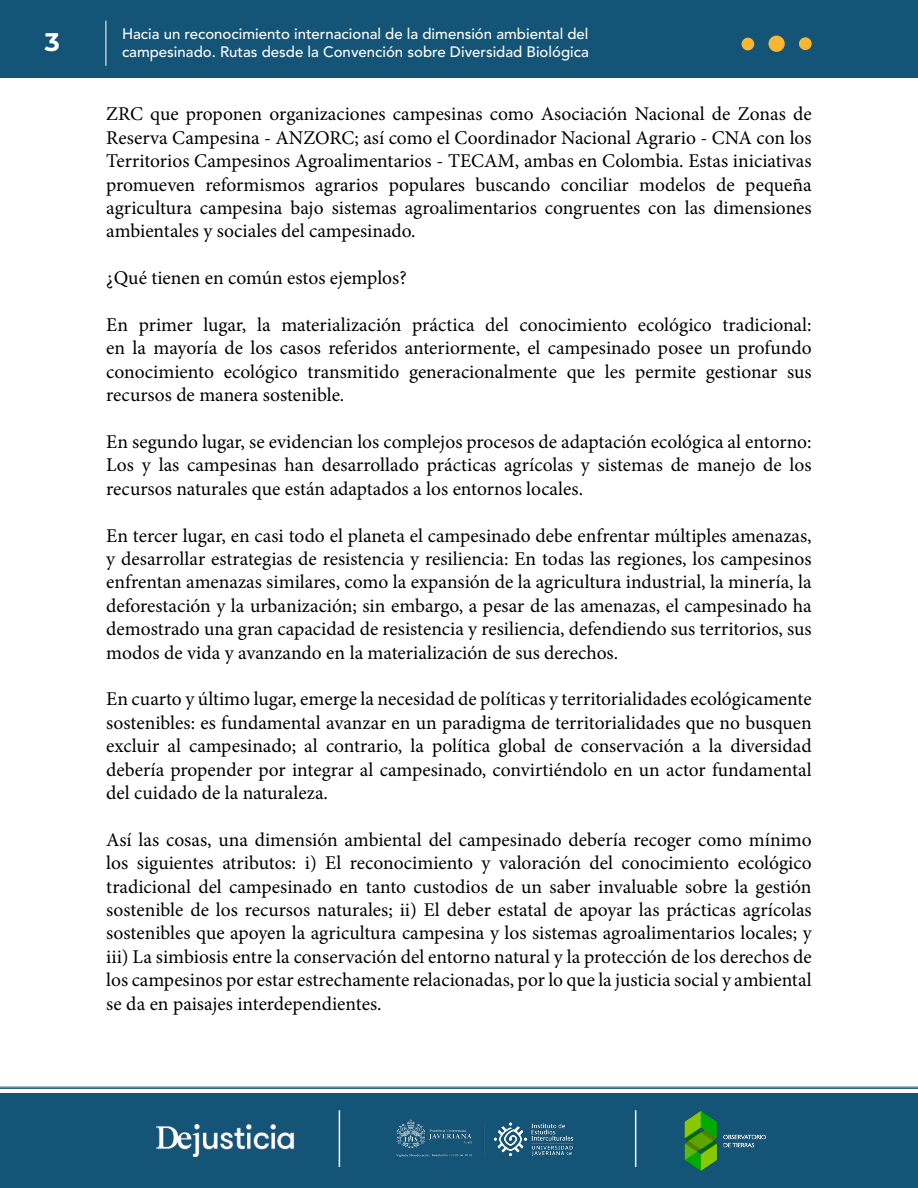
<style>
.page{position:relative;width:918px;height:1188px;background:#fff}
.page>*{position:absolute;margin:0;border:0;box-sizing:border-box;transform-origin:0 0}
.t1{font:700 25.5px "Montserrat";color:#fff}
.t2{font:19.5px/23.4px "Minion Pro";color:#000;text-align:justify}
.t3{font:500 15px/18px "Avenir LT Std";color:#fff}
</style>
<div class="page">
<div style="left:0;top:0;width:918px;height:78px;background:#145477"></div>
<div style="left:0;top:1094px;width:918px;height:94px;background:#145477"></div>
<hr style="left:635px;top:1110px;width:1px;height:57px;background:#fff">
<img style="left:684px;top:1110px;width:82px;height:61px">
<hr style="left:106px;top:21px;width:1px;height:45px;background:#fff">
<hr style="left:0;top:1087px;width:918px;height:1px;background:#145477">
<hr style="left:0;top:1088px;width:918px;height:1px;background:#145477">
<hr style="left:339px;top:1110px;width:1px;height:57px;background:#fff">
<div style="left:742px;top:38px;width:12px;height:12px;background:#f9b631;border-radius:50%"></div>
<div style="left:799px;top:37px;width:13px;height:13px;background:#f9b631;border-radius:50%"></div>
<div style="left:768px;top:36px;width:17px;height:16px;background:#f9b631;border-radius:50%"></div>
<img style="left:396px;top:1118px;width:178px;height:39px">
<img style="left:155px;top:1124px;width:140px;height:34px">
<h1 class="t1" style="left:45px;top:24px;width:17px">3</h1>
<p class="t3" style="left:122px;top:25px;width:468px">Hacia un reconocimiento internacional de la dimensión ambiental del campesinado. Rutas desde la Convención sobre Diversidad Biológica</p>
<p class="t2" style="left:106px;top:103px;width:707px">ZRC que proponen organizaciones campesinas como Asociación Nacional de Zonas de Reserva Campesina - ANZORC; así como el Coordinador Nacional Agrario - CNA con los Territorios Campesinos Agroalimentarios - TECAM, ambas en Colombia. Estas iniciativas promueven reformismos agrarios populares buscando conciliar modelos de pequeña agricultura campesina bajo sistemas agroalimentarios congruentes con las dimensiones ambientales y sociales del campesinado.</p>
<p class="t2" style="left:106px;top:266px;width:302px">¿Qué tienen en común estos ejemplos?</p>
<p class="t2" style="left:106px;top:313px;width:707px">En primer lugar, la materialización práctica del conocimiento ecológico tradicional: en la mayoría de los casos referidos anteriormente, el campesinado posee un profundo conocimiento ecológico transmitido generacionalmente que les permite gestionar sus recursos de manera sostenible.</p>
<p class="t2" style="left:106px;top:430px;width:707px">En segundo lugar, se evidencian los complejos procesos de adaptación ecológica al entorno:<br>Los y las campesinas han desarrollado prácticas agrícolas y sistemas de manejo de los recursos naturales que están adaptados a los entornos locales.</p>
<p class="t2" style="left:106px;top:524px;width:707px">En tercer lugar, en casi todo el planeta el campesinado debe enfrentar múltiples amenazas, y desarrollar estrategias de resistencia y resiliencia: En todas las regiones, los campesinos enfrentan amenazas similares, como la expansión de la agricultura industrial, la minería, la deforestación y la urbanización; sin embargo, a pesar de las amenazas, el campesinado ha demostrado una gran capacidad de resistencia y resiliencia, defendiendo sus territorios, sus modos de vida y avanzando en la materialización de sus derechos.</p>
<p class="t2" style="left:106px;top:688px;width:707px">En cuarto y último lugar, emerge la necesidad de políticas y territorialidades ecológicamente sostenibles: es fundamental avanzar en un paradigma de territorialidades que no busquen excluir al campesinado; al contrario, la política global de conservación a la diversidad debería propender por integrar al campesinado, convirtiéndolo en un actor fundamental del cuidado de la naturaleza.</p>
<p class="t2" style="left:106px;top:828px;width:707px">Así las cosas, una dimensión ambiental del campesinado debería recoger como mínimo los siguientes atributos: i) El reconocimiento y valoración del conocimiento ecológico tradicional del campesinado en tanto custodios de un saber invaluable sobre la gestión sostenible de los recursos naturales; ii) El deber estatal de apoyar las prácticas agrícolas sostenibles que apoyen la agricultura campesina y los sistemas agroalimentarios locales; y iii) La simbiosis entre la conservación del entorno natural y la protección de los derechos de los campesinos por estar estrechamente relacionadas, por lo que la justicia social y ambiental se da en paisajes interdependientes.</p>
</div>
